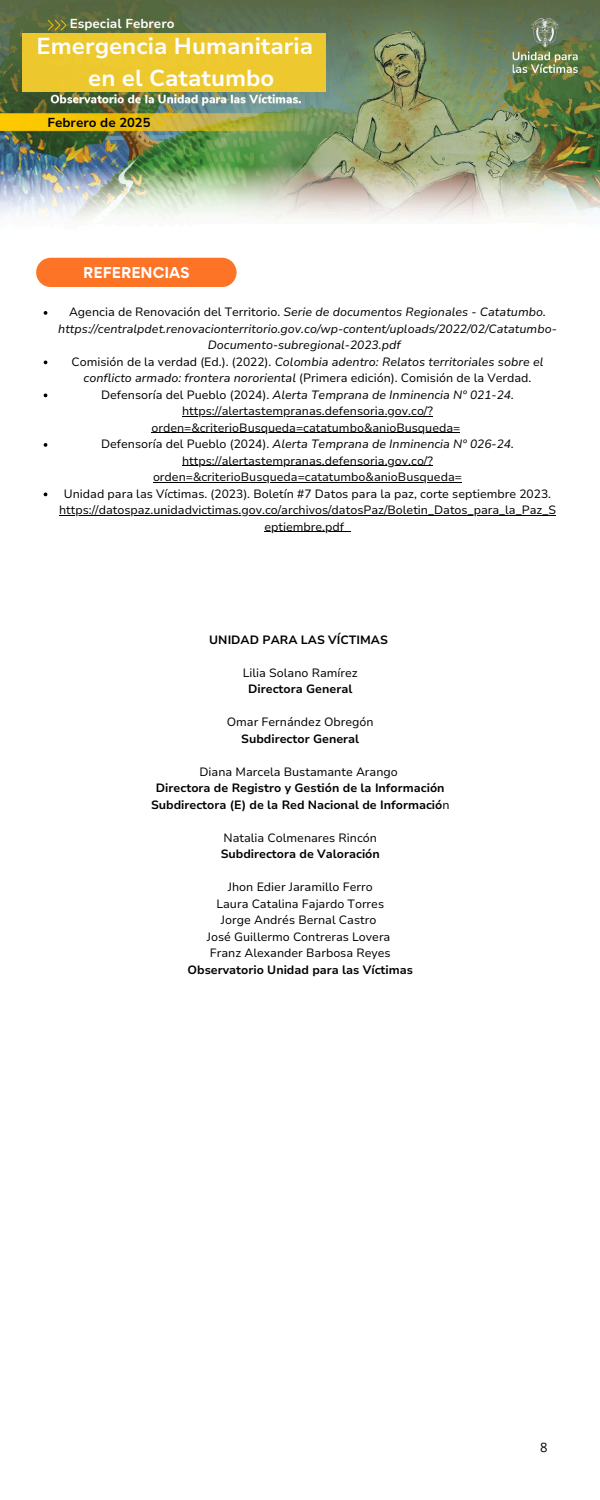
<style>
.page{position:relative;width:600px;height:1500px;background:#fff}
.page>*{position:absolute;margin:0;border:0;box-sizing:border-box;transform-origin:0 0}
.t1{font:700 23px/31.5px "Nunito Sans 10 pt";color:#fff;text-align:center}
.t2{font:700 14px "Gordita";color:#fff}
.t3{font:700 13px "Nunito Sans 10 pt";color:#fff}
.t4{font:700 13px "Nunito Sans 10 pt";color:#000}
.t5{font:13px "Open Sans";color:#000}
.t6{font:12px/16.5px "Nunito Sans 10 pt";color:#000;text-align:center}
.t7{font:italic 12px/16.5px "Nunito Sans 10 pt";color:#000;text-align:center}
.t8{font:700 12px "Nunito Sans 10 pt";color:#000}
.s1{font-style:normal}
.s2{font-style:italic}
.s3{font-weight:400}
</style>
<div class="page">
<img style="left:0;top:0;width:600px;height:220px">
<div style="left:36px;top:258px;width:201px;height:29px;background:#fd7426"></div>
<svg style="left:44px;top:311px;width:3px;height:4px"></svg>
<hr style="left:182px;top:416px;width:251px;height:1px;background:#000">
<hr style="left:151px;top:433px;width:309px;height:1px;background:#000">
<svg style="left:44px;top:443px;width:3px;height:4px"></svg>
<hr style="left:182px;top:466px;width:251px;height:1px;background:#000">
<hr style="left:153px;top:482px;width:309px;height:1px;background:#000">
<hr style="left:59px;top:515px;width:497px;height:1px;background:#000">
<hr style="left:264px;top:532px;width:80px;height:1px;background:#000">
<div style="left:22px;top:33px;width:304px;height:59px;background:#efc92e"></div>
<h3 class="t3" style="left:70px;top:15px;width:106px">Especial Febrero</h3>
<p class="t1" style="left:37px;top:31px;width:278px">Emergencia Humanitaria en el Catatumbo</p>
<p class="t4" style="left:47px;top:113px;width:105px">Febrero de 2025</p>
<p class="t2" style="left:83px;top:263px;width:108px">REFERENCIAS</p>
<h1 class="t7" style="left:58px;top:304px;width:500px"><span class="s1">Agencia de Renovación del Territorio.</span> Serie de documentos Regionales - Catatumbo. https://centralpdet.renovacionterritorio.gov.co/wp-content/uploads/2022/02/Catatumbo-<br>Documento-subregional-2023.pdf</h1>
<h3 class="t7" style="left:72px;top:354px;width:473px"><span class="s1">Comisión de la verdad (Ed.). (2022).</span> Colombia adentro: Relatos territoriales sobre el conflicto armado: frontera nororiental <span class="s1">(Primera edición). Comisión de la Verdad.</span></h3>
<h2 class="t7" style="left:101px;top:387px;width:415px"><span class="s1">Defensoría del Pueblo (2024).</span> Alerta Temprana de Inminencia Nº 021-24.</h2>
<p class="t6" style="left:182px;top:403px;width:252px">https://alertastempranas.defensoria.gov.co/?</p>
<p class="t6" style="left:101px;top:420px;width:415px">orden=&amp;criterioBusqueda=catatumbo&amp;anioBusqueda=<br>Defensoría del Pueblo (2024). <span class="s2">Alerta Temprana de Inminencia Nº 026-24.</span></p>
<p class="t6" style="left:182px;top:453px;width:252px">https://alertastempranas.defensoria.gov.co/?</p>
<p class="t6" style="left:64px;top:469px;width:489px">orden=&amp;criterioBusqueda=catatumbo&amp;anioBusqueda=<br>Unidad para las Víctimas. (2023). Boletín #7 Datos para la paz, corte septiembre 2023.</p>
<p class="t6" style="left:59px;top:502px;width:498px">https://datospaz.unidadvictimas.gov.co/archivos/datosPaz/Boletin_Datos_para_la_Paz_S</p>
<h5 class="t6" style="left:264px;top:519px;width:81px">eptiembre.pdf</h5>
<p class="t8" style="left:209px;top:632px;width:180px">UNIDAD PARA LAS VÍCTIMAS</p>
<p class="t6" style="left:243px;top:665px;width:117px">Lilia Solano Ramírez</p>
<p class="t8" style="left:248px;top:681px;width:106px">Directora General</p>
<p class="t6" style="left:227px;top:714px;width:148px">Omar Fernández Obregón</p>
<p class="t8" style="left:241px;top:731px;width:120px">Subdirector General</p>
<p class="t6" style="left:199px;top:764px;width:200px">Diana Marcela Bustamante Arango</p>
<p class="t8" style="left:156px;top:780px;width:290px">Directora de Registro y Gestión de la Información</p>
<p class="t8" style="left:151px;top:797px;width:300px">Subdirectora (E) de la Red Nacional de Informació<span class="s3">n</span></p>
<p class="t6" style="left:223px;top:830px;width:155px">Natalia Colmenares Rincón</p>
<p class="t8" style="left:221px;top:846px;width:161px">Subdirectora de Valoración</p>
<p class="t6" style="left:228px;top:879px;width:146px">Jhon Edier Jaramillo Ferro</p>
<p class="t6" style="left:216px;top:896px;width:169px">Laura Catalina Fajardo Torres</p>
<p class="t6" style="left:221px;top:912px;width:157px">Jorge Andrés Bernal Castro</p>
<p class="t6" style="left:207px;top:929px;width:185px">José Guillermo Contreras Lovera</p>
<p class="t6" style="left:210px;top:945px;width:182px">Franz Alexander Barbosa Reyes</p>
<p class="t8" style="left:188px;top:962px;width:227px">Observatorio Unidad para las Víctimas</p>
<p class="t5" style="left:540px;top:1438px;width:9px">8</p>
</div>
